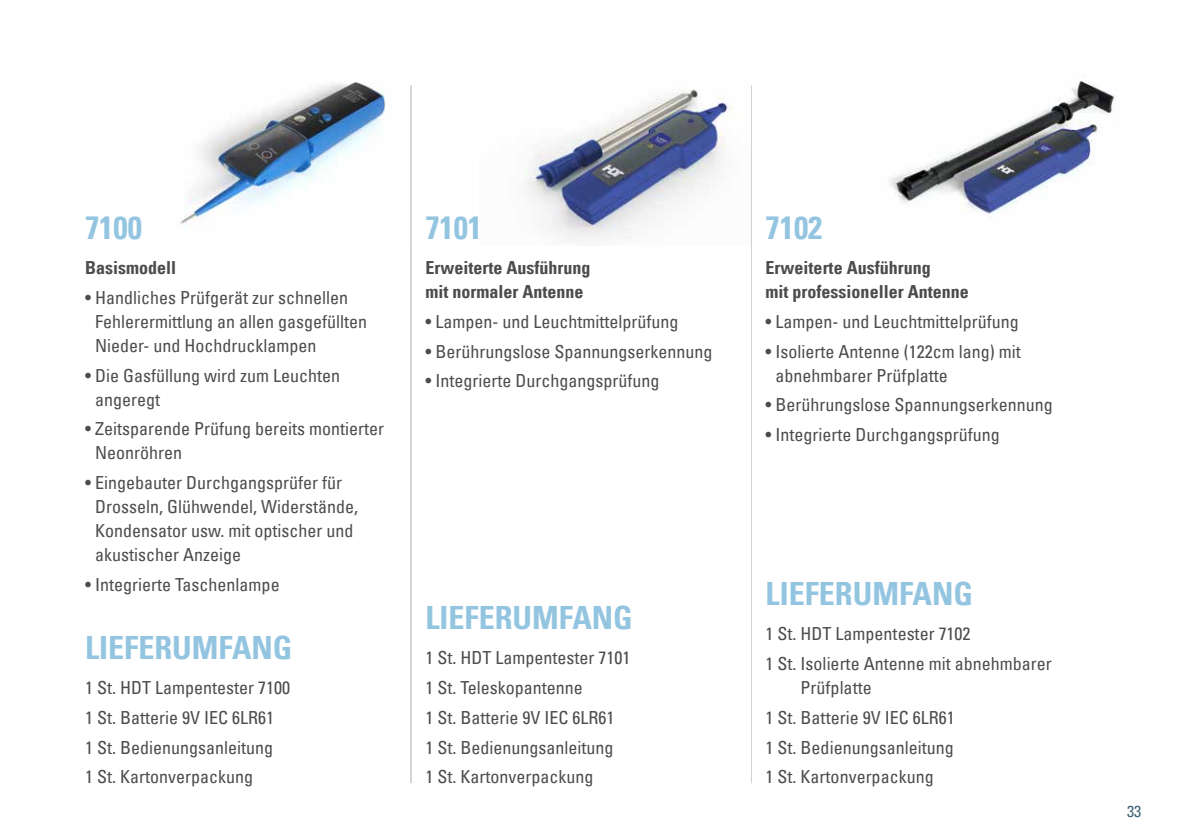
<style>
.page{position:relative;width:1191px;height:840px;background:#fff}
.page>*{position:absolute;margin:0;border:0;box-sizing:border-box;transform-origin:0 0}
.t1{font:32px "Univers Com 67 Bold Cond";color:#93c5e1}
.t2{font:condensed 18px/29.6px "Univers Com 57";color:#4b4c4d}
.t3{font:18px/24px "Univers Com 67 Bold Cond";color:#4b4c4d}
.t4{font:condensed 16px "Univers Com 57";color:#3e6376}
</style>
<div class="page">
<img style="left:525px;top:89px;width:208px;height:150px">
<img style="left:180px;top:82px;width:206px;height:146px">
<hr style="left:411px;top:85px;width:1px;height:697px;background:#d1d2d4">
<hr style="left:751px;top:85px;width:1px;height:697px;background:#d1d2d4">
<hr style="left:410px;top:85px;width:1px;height:697px;background:#d1d2d4">
<img style="left:890px;top:79px;width:225px;height:135px">
<h1 class="t1" style="left:85px;top:208px;width:58px">7100</h1>
<p class="t3" style="left:85px;top:255px;width:93px">Basismodell</p>
<p class="t2" style="left:95px;top:285px;width:273px;line-height:24px;text-indent:-10px">• Handliches Prüfgerät zur schnellen<br>Fehlerermittlung an allen gasgefüllten<br>Nieder- und Hochdrucklampen</p>
<p class="t2" style="left:95px;top:363px;width:246px;line-height:24px;text-indent:-10px">• Die Gasfüllung wird zum Leuchten angeregt</p>
<p class="t2" style="left:95px;top:416px;width:290px;line-height:24px;text-indent:-10px">• Zeitsparende Prüfung bereits montierter<br>Neonröhren</p>
<p class="t2" style="left:95px;top:470px;width:264px;line-height:24px;text-indent:-10px">• Eingebauter Durchgangsprüfer für<br>Drosseln, Glühwendel, Widerstände,<br>Kondensator usw. mit optischer und akustischer Anzeige</p>
<p class="t2" style="left:85px;top:569px;width:196px">• Integrierte Taschenlampe</p>
<h1 class="t1" style="left:85px;top:627px;width:209px">LIEFERUMFANG</h1>
<p class="t2" style="left:85px;top:672px;width:206px">1 St. HDT Lampentester 7100<br>1 St. Batterie 9V IEC 6LR61<br>1 St. Bedienungsanleitung<br>1 St. Kartonverpackung</p>
<h1 class="t1" style="left:425px;top:208px;width:58px">7101</h1>
<p class="t3" style="left:425px;top:255px;width:166px">Erweiterte Ausführung mit normaler Antenne</p>
<p class="t2" style="left:425px;top:306px;width:254px">• Lampen- und Leuchtmittelprüfung</p>
<p class="t2" style="left:425px;top:336px;width:288px">• Berührungslose Spannungserkennung</p>
<p class="t2" style="left:425px;top:365px;width:235px">• Integrierte Durchgangsprüfung</p>
<h1 class="t1" style="left:425px;top:597px;width:209px">LIEFERUMFANG</h1>
<p class="t2" style="left:425px;top:642px;width:206px">1 St. HDT Lampentester 7101<br>1 St. Teleskopantenne<br>1 St. Batterie 9V IEC 6LR61<br>1 St. Bedienungsanleitung<br>1 St. Kartonverpackung</p>
<h1 class="t1" style="left:765px;top:208px;width:58px">7102</h1>
<p class="t3" style="left:765px;top:255px;width:205px">Erweiterte Ausführung<br>mit professioneller Antenne</p>
<p class="t2" style="left:765px;top:306px;width:254px">• Lampen- und Leuchtmittelprüfung</p>
<p class="t2" style="left:775px;top:339px;width:246px;line-height:24px;text-indent:-10px">• Isolierte Antenne (122cm lang) mit abnehmbarer Prüfplatte</p>
<p class="t2" style="left:765px;top:389px;width:288px">• Berührungslose Spannungserkennung</p>
<p class="t2" style="left:765px;top:419px;width:235px">• Integrierte Durchgangsprüfung</p>
<h1 class="t1" style="left:765px;top:573px;width:209px">LIEFERUMFANG</h1>
<p class="t2" style="left:765px;top:618px;width:287px">1 St. HDT Lampentester 7102<br>1 St. Isolierte Antenne mit abnehmbarer</p>
<p class="t2" style="left:765px;top:672px;width:190px;text-indent:35px">Prüfplatte<br>1 St. Batterie 9V IEC 6LR61<br>1 St. Bedienungsanleitung<br>1 St. Kartonverpackung</p>
<p class="t4" style="left:1127px;top:801px;width:16px">33</p>
</div>
